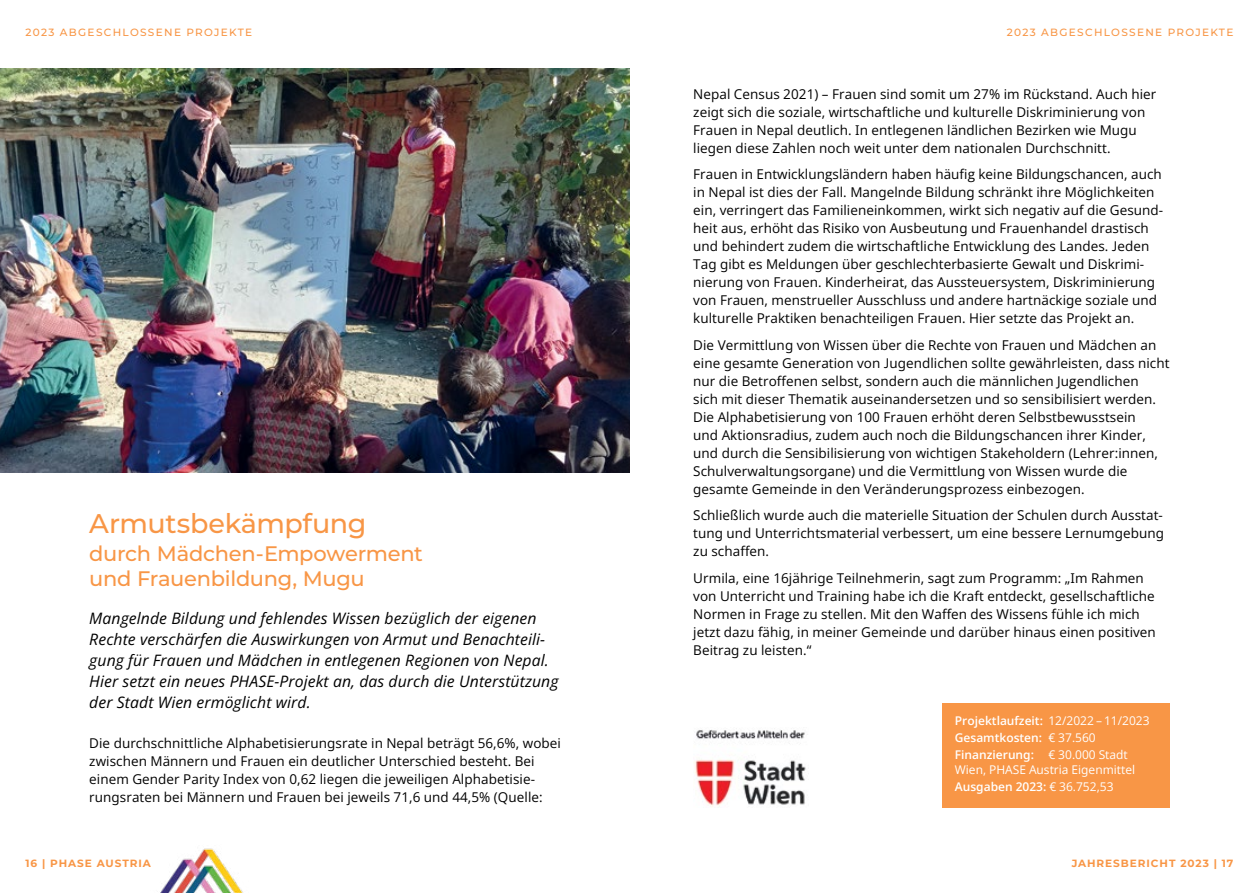
<style>
.page{position:relative;width:1259px;height:893px;background:#fff}
.page>*{position:absolute;margin:0;border:0;box-sizing:border-box;transform-origin:0 0}
.t1{font:500 27px "Montserrat";letter-spacing:-.015em;color:#f89646}
.t2{font:500 21px/25.5px "Montserrat";letter-spacing:-.015em;color:#f89646}
.t3{font:italic 15.75px/21px "Open Sans";letter-spacing:.005em;color:#000}
.t4{font:13.5px/18px "Open Sans";letter-spacing:.005em;color:#000}
.t5{font:600 12px/17.1px "Open Sans";color:#fff}
.t6{font:12px/17.1px "Open Sans";color:#fff}
.t7{font:500 10.5px "Montserrat";letter-spacing:.125em;color:#f89646}
.t8{font:700 10.5px "Montserrat";letter-spacing:.09em;color:#f89646}
.s1{font-weight:400}
.s2{font-weight:600}
</style>
<div class="page">
<img style="left:160px;top:848px;width:83px;height:45px">
<img style="left:694px;top:730px;width:112px;height:78px">
<img style="left:0;top:68px;width:629px;height:404px">
<div style="left:942px;top:703px;width:227px;height:105px;background:#f89646"></div>
<p class="t7" style="left:26px;top:25px;width:228px">2023 ABGESCHLOSSENE PROJEKTE</p>
<p class="t7" style="left:1006px;top:25px;width:228px">2023 ABGESCHLOSSENE PROJEKTE</p>
<h1 class="t1" style="left:89px;top:505px;width:279px">Armutsbekämpfung</h1>
<h2 class="t2" style="left:89px;top:540px;width:335px">durch Mädchen-Empowerment und Frauenbildung, Mugu</h2>
<p class="t3" style="left:89px;top:607px;width:471px">Mangelnde Bildung und fehlendes Wissen bezüglich der eigenen Rechte verschärfen die Auswirkungen von Armut und Benachteili&shy;gung für Frauen und Mädchen in entlegenen Regionen von Nepal.<br>Hier setzt ein neues PHASE-Projekt an, das durch die Unterstützung der Stadt Wien ermöglicht wird.</p>
<p class="t4" style="left:89px;top:733px;width:473px">Die durchschnittliche Alphabetisierungsrate in Nepal beträgt 56,6%, wobei zwischen Männern und Frauen ein deutlicher Unterschied besteht. Bei einem Gender Parity Index von 0,62 liegen die jeweiligen Alphabetisie&shy;rungsraten bei Männern und Frauen bei jeweils 71,6 und 44,5% (Quelle:</p>
<p class="t4" style="left:693px;top:85px;width:465px">Nepal Census 2021) – Frauen sind somit um 27% im Rückstand. Auch hier zeigt sich die soziale, wirtschaftliche und kulturelle Diskriminierung von Frauen in Nepal deutlich. In entlegenen ländlichen Bezirken wie Mugu liegen diese Zahlen noch weit unter dem nationalen Durchschnitt.</p>
<p class="t4" style="left:693px;top:165px;width:471px">Frauen in Entwicklungsländern haben häufig keine Bildungschancen, auch in Nepal ist dies der Fall. Mangelnde Bildung schränkt ihre Möglichkeiten ein, verringert das Familieneinkommen, wirkt sich negativ auf die Gesund&shy;heit aus, erhöht das Risiko von Ausbeutung und Frauenhandel drastisch und behindert zudem die wirtschaftliche Entwicklung des Landes. Jeden Tag gibt es Meldungen über geschlechterbasierte Gewalt und Diskrimi&shy;nierung von Frauen. Kinderheirat, das Aussteuersystem, Diskriminierung von Frauen, menstrueller Ausschluss und andere hartnäckige soziale und kulturelle Praktiken benachteiligen Frauen. Hier setzte das Projekt an.</p>
<p class="t4" style="left:693px;top:336px;width:478px">Die Vermittlung von Wissen über die Rechte von Frauen und Mädchen an eine gesamte Generation von Jugendlichen sollte gewährleisten, dass nicht nur die Betroffenen selbst, sondern auch die männlichen Jugendlichen<br>sich mit dieser Thematik auseinandersetzen und so sensibilisiert werden.<br>Die Alphabetisierung von 100 Frauen erhöht deren Selbstbewusstsein<br>und Aktionsradius, zudem auch noch die Bildungschancen ihrer Kinder, und durch die Sensibilisierung von wichtigen Stakeholdern (Lehrer:innen, Schulverwaltungsorgane) und die Vermittlung von Wissen wurde die gesamte Gemeinde in den Veränderungsprozess einbezogen.</p>
<p class="t4" style="left:693px;top:506px;width:472px;text-align:justify">Schließlich wurde auch die materielle Situation der Schulen durch Ausstat&shy;tung und Unterrichtsmaterial verbessert, um eine bessere Lernumgebung zu schaffen.</p>
<p class="t4" style="left:693px;top:569px;width:464px">Urmila, eine 16jährige Teilnehmerin, sagt zum Programm: „Im Rahmen von Unterricht und Training habe ich die Kraft entdeckt, gesellschaftliche Normen in Frage zu stellen. Mit den Waffen des Wissens fühle ich mich jetzt dazu fähig, in meiner Gemeinde und darüber hinaus einen positiven Beitrag zu leisten.“</p>
<p class="t5" style="left:955px;top:711px;width:196px">Projektlaufzeit: <span class="s1">12/2022 – 11/2023<br></span>Gesamtkosten: <span class="s1">€ 37.560<br></span>Finanzierung: <span class="s1">€ 30.000 Stadt</span></p>
<p class="t6" style="left:955px;top:761px;width:182px">Wien, PHASE Austria Eigenmittel<br><span class="s2">Ausgaben 2023:</span> € 36.752,53</p>
<p class="t8" style="left:26px;top:856px;width:127px">16 | PHASE AUSTRIA</p>
<p class="t8" style="left:1071px;top:856px;width:163px">JAHRESBERICHT 2023 | 17</p>
</div>
